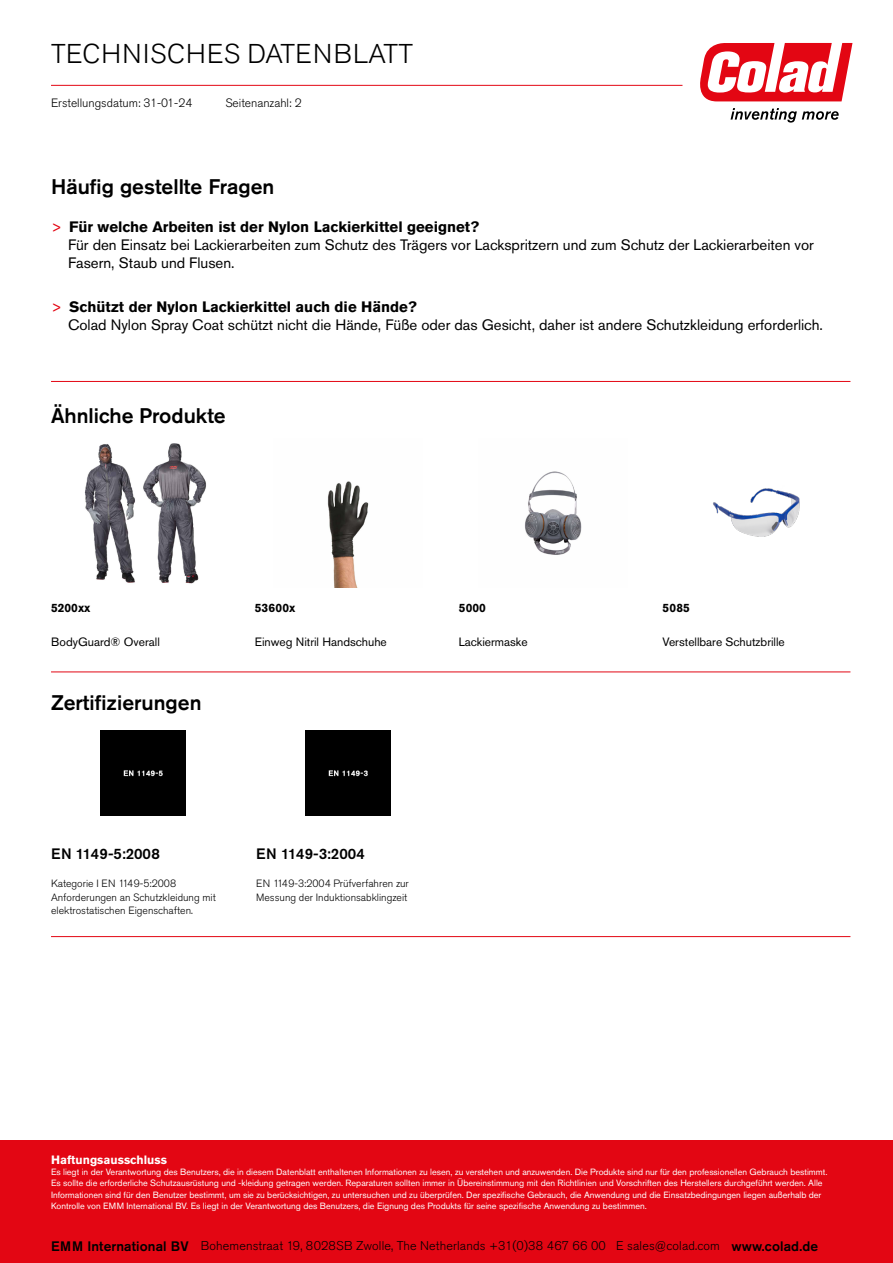
<style>
.page{position:relative;width:893px;height:1263px;background:#fff}
.page>*{position:absolute;margin:0;border:0;box-sizing:border-box;transform-origin:0 0}
.t1{font:300 27px "Akzidenz Grotesk Pro";letter-spacing:.03em;color:#000}
.t2{font:500 21px "Akzidenz Grotesk Pro";color:#000}
.t3{font:15px/18px "Akzidenz Grotesk Pro";color:#000}
.t4{font:500 15px "Akzidenz Grotesk Pro";color:#000}
.t5{font:300 12.6px "Akzidenz Grotesk Pro";letter-spacing:.01em;color:#000}
.t6{font:12px "Akzidenz Grotesk Pro";color:#000}
.t7{font:300 12px "Akzidenz Grotesk Pro";color:#000}
.t8{font:700 12px "Akzidenz Grotesk Pro";color:#000}
.t9{font:700 12px "Akzidenz Grotesk Pro";color:#fff}
.t10{font:300 10.5px/13.5px "Akzidenz Grotesk Pro";color:#000}
.t11{font:9px/11.4px "Akzidenz Grotesk Pro";color:#fff}
.s1{color:#e30613}
.s2{font-weight:700}
.s3{font-weight:500;font-size:13.65px}
</style>
<div class="page">
<svg style="left:700px;top:43px;width:152px;height:58px"></svg>
<svg style="left:731px;top:108px;width:108px;height:15px"></svg>
<hr style="left:51px;top:85px;width:631px;height:1px;background:#e30613">
<hr style="left:51px;top:381px;width:799px;height:1px;background:#e30613">
<img style="left:84px;top:443px;width:123px;height:141px">
<img style="left:327px;top:481px;width:42px;height:106px">
<img style="left:525px;top:471px;width:57px;height:84px">
<img style="left:713px;top:488px;width:87px;height:49px">
<hr style="left:51px;top:672px;width:799px;height:1px;background:#e30613">
<div style="left:100px;top:730px;width:85px;height:85px;background:#000"></div>
<div style="left:306px;top:730px;width:85px;height:85px;background:#000"></div>
<hr style="left:51px;top:936px;width:799px;height:1px;background:#e30613">
<div style="left:0;top:1141px;width:893px;height:122px;background:#e30613"></div>
<h1 class="t1" style="left:51px;top:36px;width:363px">TECHNISCHES DATENBLATT</h1>
<h3 class="t7" style="left:225px;top:95px;width:78px">Seitenanzahl: 2</h3>
<h3 class="t7" style="left:51px;top:95px;width:143px">Erstellungsdatum: 31-01-24</h3>
<h2 class="t2" style="left:51px;top:173px;width:225px">Häufig gestellte Fragen</h2>
<h3 class="t3" style="left:68px;top:218px;width:747px;text-indent:-17px"><span class="s1">&gt;</span> <span class="s2">Für welche Arbeiten ist der Nylon Lackierkittel geeignet?<br></span>Für den Einsatz bei Lackierarbeiten zum Schutz des Trägers vor Lackspritzern und zum Schutz der Lackierarbeiten vor<br>Fasern, Staub und Flusen.</h3>
<h3 class="t3" style="left:68px;top:298px;width:756px;text-indent:-17px"><span class="s1">&gt;</span> <span class="s2">Schützt der Nylon Lackierkittel auch die Hände?<br></span>Colad Nylon Spray Coat schützt nicht die Hände, Füße oder das Gesicht, daher ist andere Schutzkleidung erforderlich.</h3>
<h2 class="t2" style="left:51px;top:402px;width:176px">Ähnliche Produkte</h2>
<h3 class="t8" style="left:51px;top:600px;width:41px">5200xx</h3>
<h3 class="t8" style="left:255px;top:600px;width:42px">53600x</h3>
<h3 class="t8" style="left:459px;top:600px;width:29px">5000</h3>
<h3 class="t8" style="left:663px;top:600px;width:29px">5085</h3>
<h3 class="t6" style="left:51px;top:634px;width:110px">BodyGuard® Overall</h3>
<h3 class="t6" style="left:255px;top:634px;width:133px">Einweg Nitril Handschuhe</h3>
<h3 class="t6" style="left:459px;top:634px;width:71px">Lackiermaske</h3>
<h3 class="t6" style="left:663px;top:634px;width:124px">Verstellbare Schutzbrille</h3>
<h2 class="t2" style="left:51px;top:689px;width:152px">Zertifizierungen</h2>
<h3 class="t4" style="left:51px;top:844px;width:110px">EN 1149-5:2008</h3>
<h3 class="t4" style="left:256px;top:844px;width:110px">EN 1149-3:2004</h3>
<p class="t10" style="left:51px;top:876px;width:166px">Kategorie I EN 1149-5:2008<br>Anforderungen an Schutzkleidung mit elektrostatischen Eigenschaften.</p>
<p class="t10" style="left:256px;top:876px;width:154px">EN 1149-3:2004 Prüfverfahren zur<br>Messung der Induktionsabklingzeit</p>
<h3 class="t9" style="left:51px;top:1152px;width:117px">Haftungsausschluss</h3>
<p class="t11" style="left:51px;top:1166px;width:778px">Es liegt in der Verantwortung des Benutzers, die in diesem Datenblatt enthaltenen Informationen zu lesen, zu verstehen und anzuwenden. Die Produkte sind nur für den professionellen Gebrauch bestimmt.<br>Es sollte die erforderliche Schutzausrüstung und -kleidung getragen werden. Reparaturen sollten immer in Übereinstimmung mit den Richtlinien und Vorschriften des Herstellers durchgeführt werden. Alle Informationen sind für den Benutzer bestimmt, um sie zu berücksichtigen, zu untersuchen und zu überprüfen. Der spezifische Gebrauch, die Anwendung und die Einsatzbedingungen liegen außerhalb der Kontrolle von EMM International BV. Es liegt in der Verantwortung des Benutzers, die Eignung des Produkts für seine spezifische Anwendung zu bestimmen.</p>
<h3 class="t5" style="left:51px;top:1238px;width:769px"><span class="s3">EMM International BV</span> Bohemenstraat 19, 8028SB Zwolle, The Netherlands +31(0)38 467 66 00 E sales@colad.com <span class="s3">www.colad.de</span></h3>
</div>
